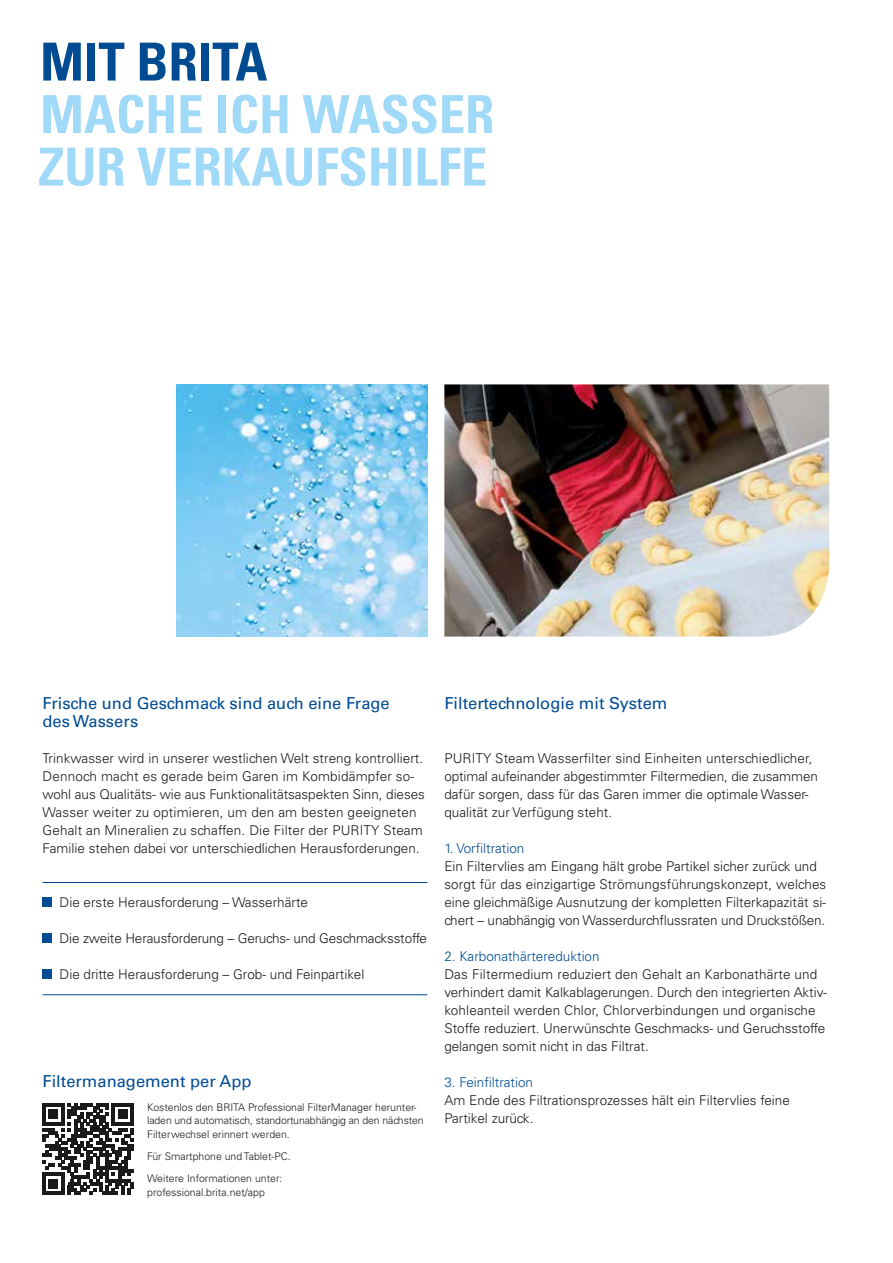
<style>
.page{position:relative;width:893px;height:1263px;background:#fff}
.page>*{position:absolute;margin:0;border:0;box-sizing:border-box;transform-origin:0 0}
.t1{font:700 condensed 52.5px/52.5px "Univers LT Std";color:#a1daf8}
.t2{font:700 condensed 52.5px "Univers LT Std";color:#004b92}
.t3{font:16.5px/18px "Univers LT Std";color:#004b92}
.t4{font:300 13.5px/18px "Univers LT Std";color:#1a1a18}
.t5{font:300 13.5px "Univers LT Std";color:#004b92}
.t6{font:300 10.5px/13.5px "Univers LT Std";color:#1a1a18}
</style>
<div class="page">
<img style="left:444px;top:384px;width:385px;height:253px">
<img style="left:176px;top:385px;width:251px;height:251px">
<svg style="left:42px;top:1103px;width:92px;height:92px"></svg>
<hr style="left:112px;top:1103px;width:22px;height:3px;background:#1a1a18">
<hr style="left:43px;top:994px;width:384px;height:1px;background:#004b92">
<hr style="left:43px;top:882px;width:384px;height:1px;background:#004b92">
<div style="left:43px;top:897px;width:9px;height:10px;background:#004b92"></div>
<div style="left:43px;top:933px;width:9px;height:10px;background:#004b92"></div>
<div style="left:43px;top:969px;width:9px;height:10px;background:#004b92"></div>
<h1 class="t2" style="left:40px;top:30px;width:229px">MIT BRITA</h1>
<h1 class="t1" style="left:38px;top:88px;width:458px">MACHE ICH WASSER<br>ZUR VERKAUFSHILFE</h1>
<p class="t3" style="left:43px;top:694px;width:349px">Frische und Geschmack sind auch eine Frage des Wassers</p>
<p class="t4" style="left:43px;top:749px;width:384px">Trinkwasser wird in unserer westlichen Welt streng kontrolliert.<br>Dennoch macht es gerade beim Garen im Kombidämpfer so&shy;wohl aus Qualitäts- wie aus Funktionalitätsaspekten Sinn, dieses Wasser weiter zu optimieren, um den am besten geeigneten Gehalt an Mineralien zu schaffen. Die Filter der PURITY Steam Familie stehen dabei vor unterschiedlichen Herausforderungen.</p>
<p class="t4" style="left:60px;top:893px;width:250px">Die erste Herausforderung – Wasserhärte</p>
<p class="t4" style="left:60px;top:929px;width:369px">Die zweite Herausforderung – Geruchs- und Geschmacksstoffe</p>
<p class="t4" style="left:60px;top:965px;width:306px">Die dritte Herausforderung – Grob- und Feinpartikel</p>
<p class="t3" style="left:43px;top:1072px;width:211px">Filtermanagement per App</p>
<p class="t6" style="left:147px;top:1100px;width:278px">Kostenlos den BRITA Professional FilterManager herunter&shy;laden und automatisch, standortunabhängig an den nächsten<br>Filterwechsel erinnert werden.</p>
<p class="t6" style="left:147px;top:1145px;width:145px;line-height:22px">Für Smartphone und Tablet-PC.<br>Weitere Informationen unter:</p>
<p class="t6" style="left:147px;top:1185px;width:119px">professional.brita.net/app</p>
<p class="t3" style="left:444px;top:694px;width:225px">Filtertechnologie mit System</p>
<p class="t4" style="left:444px;top:749px;width:375px">PURITY Steam Wasserfilter sind Einheiten unterschiedlicher, optimal aufeinander abgestimmter Filtermedien, die zusammen dafür sorgen, dass für das Garen immer die optimale Wasser&shy;qualität zur Verfügung steht.</p>
<p class="t5" style="left:444px;top:840px;width:82px">1. Vorfiltration</p>
<p class="t4" style="left:444px;top:857px;width:383px">Ein Filtervlies am Eingang hält grobe Partikel sicher zurück und sorgt für das einzigartige Strömungsführungskonzept, welches eine gleichmäßige Ausnutzung der kompletten Filterkapazität si&shy;chert – unabhängig von Wasserdurchflussraten und Druckstößen.</p>
<p class="t5" style="left:444px;top:948px;width:157px">2. Karbonathärtereduktion</p>
<p class="t4" style="left:444px;top:965px;width:384px">Das Filtermedium reduziert den Gehalt an Karbonathärte und verhindert damit Kalkablagerungen. Durch den integrierten Aktiv&shy;kohleanteil werden Chlor, Chlorverbindungen und organische Stoffe reduziert. Unerwünschte Geschmacks- und Geruchsstoffe gelangen somit nicht in das Filtrat.</p>
<p class="t5" style="left:444px;top:1074px;width:90px">3. Feinfiltration</p>
<p class="t4" style="left:444px;top:1091px;width:347px">Am Ende des Filtrationsprozesses hält ein Filtervlies feine<br>Partikel zurück.</p>
</div>
